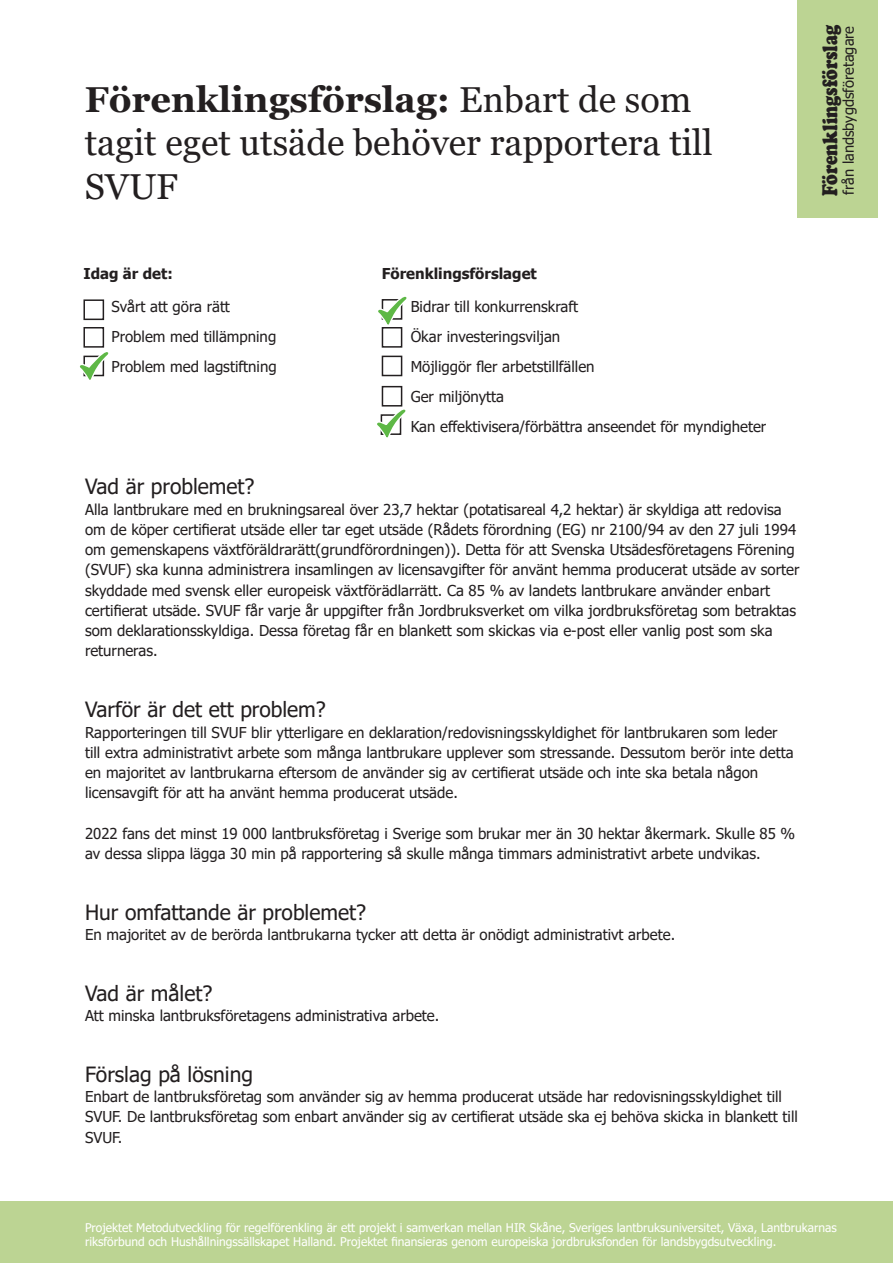
<style>
.page{position:relative;width:893px;height:1263px;background:#fff}
.page>*{position:absolute;margin:0;border:0;box-sizing:border-box;transform-origin:0 0}
.t1{font:36px/43.2px "Georgia";color:#231f20}
.t2{font:900 21.75px "Cooper";color:#231f20;scale:.81 1}
.t3{font:21px "Tahoma";color:#231f20}
.t4{font:15px/20.2px "Tahoma";color:#231f20}
.t5{font:700 15px "Tahoma";color:#231f20}
.t6{font:14.7px "Tahoma";color:#231f20}
.t7{font:12px/14.4px "Tahoma";color:#fff}
.s1{font-weight:700}
</style>
<div class="page">
<div style="left:0;top:1201px;width:893px;height:62px;background:#bcd493"></div>
<div style="left:797px;top:0;width:81px;height:218px;background:#bcd493"></div>
<div style="left:83px;top:299px;width:21px;height:21px;border:2px solid #231f20"></div>
<div style="left:83px;top:327px;width:21px;height:21px;border:2px solid #231f20"></div>
<div style="left:382px;top:327px;width:20px;height:21px;border:2px solid #231f20"></div>
<div style="left:382px;top:356px;width:20px;height:20px;border:2px solid #231f20"></div>
<div style="left:382px;top:386px;width:20px;height:20px;border:2px solid #231f20"></div>
<svg style="left:79px;top:352px;width:30px;height:28px"></svg>
<svg style="left:378px;top:296px;width:29px;height:29px"></svg>
<svg style="left:377px;top:409px;width:29px;height:29px"></svg>
<h1 class="t1" style="left:85px;top:79px;width:630px"><span class="s1">Förenklingsförslag:</span> Enbart de som tagit eget utsäde behöver rapportera till<br>SVUF</h1>
<h2 class="t2" style="left:817px;top:196px;width:213px;rotate:-90deg">Förenklingsförslag</h2>
<p class="t6" style="left:839px;top:195px;width:170px;rotate:-90deg">från landsbygdsföretagare</p>
<p class="t5" style="left:83px;top:263px;width:91px">Idag är det:</p>
<p class="t5" style="left:382px;top:263px;width:157px">Förenklingsförslaget</p>
<p class="t4" style="left:112px;top:293px;width:167px;line-height:30px">Svårt att göra rätt<br>Problem med tillämpning<br>Problem med lagstiftning</p>
<p class="t4" style="left:411px;top:293px;width:357px;line-height:30px">Bidrar till konkurrenskraft<br>Ökar investeringsviljan<br>Möjliggör fler arbetstillfällen<br>Ger miljönytta<br>Kan effektivisera/förbättra anseendet för myndigheter</p>
<h3 class="t3" style="left:85px;top:473px;width:171px">Vad är problemet?</h3>
<p class="t4" style="left:85px;top:500px;width:716px">Alla lantbrukare med en brukningsareal över 23,7 hektar (potatisareal 4,2 hektar) är skyldiga att redovisa om de köper certifierat utsäde eller tar eget utsäde (Rådets förordning (EG) nr 2100/94 av den 27 juli 1994 om gemenskapens växtföräldrarätt(grundförordningen)). Detta för att Svenska Utsädesföretagens Förening (SVUF) ska kunna administrera insamlingen av licensavgifter för använt hemma producerat utsäde av sorter skyddade med svensk eller europeisk växtförädlarrätt. Ca 85 % av landets lantbrukare använder enbart certifierat utsäde. SVUF får varje år uppgifter från Jordbruksverket om vilka jordbruksföretag som betraktas som deklarationsskyldiga. Dessa företag får en blankett som skickas via e-post eller vanlig post som ska returneras.</p>
<h3 class="t3" style="left:85px;top:695px;width:242px">Varför är det ett problem?</h3>
<p class="t4" style="left:85px;top:723px;width:710px">Rapporteringen till SVUF blir ytterligare en deklaration/redovisningsskyldighet för lantbrukaren som leder till extra administrativt arbete som många lantbrukare upplever som stressande. Dessutom berör inte detta en majoritet av lantbrukarna eftersom de använder sig av certifierat utsäde och inte ska betala någon licensavgift för att ha använt hemma producerat utsäde.</p>
<p class="t4" style="left:85px;top:824px;width:712px">2022 fans det minst 19 000 lantbruksföretag i Sverige som brukar mer än 30 hektar åkermark. Skulle 85 % av dessa slippa lägga 30 min på rapportering så skulle många timmars administrativt arbete undvikas.</p>
<h3 class="t3" style="left:85px;top:898px;width:283px">Hur omfattande är problemet?</h3>
<p class="t4" style="left:85px;top:925px;width:592px">En majoritet av de berörda lantbrukarna tycker att detta är onödigt administrativt arbete.</p>
<h3 class="t3" style="left:85px;top:979px;width:129px">Vad är målet?</h3>
<p class="t4" style="left:85px;top:1006px;width:356px">Att minska lantbruksföretagens administrativa arbete.</p>
<h3 class="t3" style="left:85px;top:1060px;width:169px">Förslag på lösning</h3>
<p class="t4" style="left:85px;top:1087px;width:714px">Enbart de lantbruksföretag som använder sig av hemma producerat utsäde har redovisningsskyldighet till<br>SVUF. De lantbruksföretag som enbart använder sig av certifierat utsäde ska ej behöva skicka in blankett till<br>SVUF.</p>
<p class="t7" style="left:85px;top:1221px;width:753px">Projektet Metodutveckling för regelförenkling är ett projekt i samverkan mellan HIR Skåne, Sveriges lantbruksuniversitet, Växa, Lantbrukarnas riksförbund och Hushållningssällskapet Halland. Projektet finansieras genom europeiska jordbruksfonden för landsbygdsutveckling.</p>
</div>
